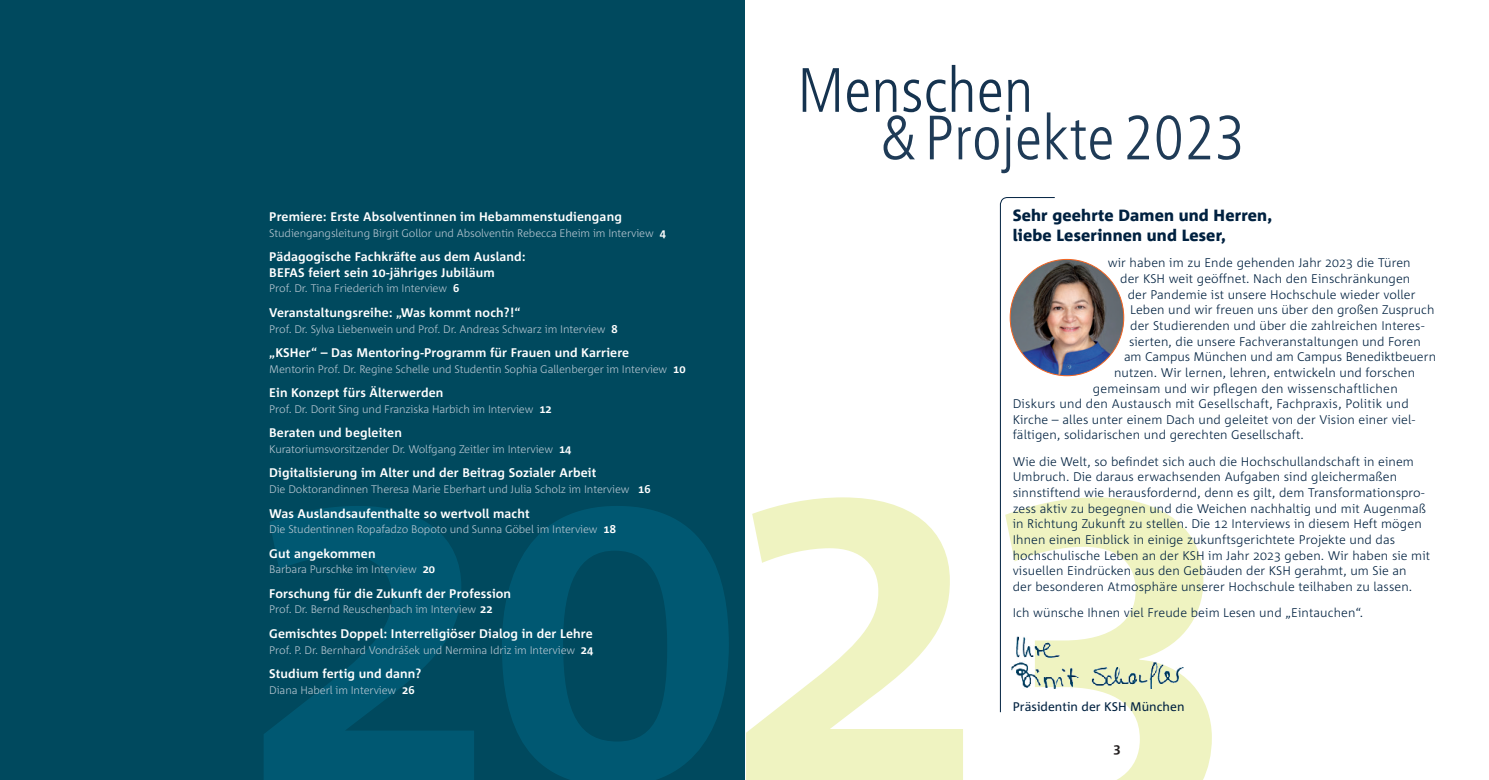
<style>
.page{position:relative;width:1489px;height:780px;background:#fff}
.page>*{position:absolute;margin:0;border:0;box-sizing:border-box;transform-origin:0 0}
.t1{font:300 condensed 62.5px "Frutiger";letter-spacing:.01em;color:#002140}
.t2{font:800 16.25px/20px "Corpid";letter-spacing:.01em;color:#002140}
.t3{font:700 13.12px "Corpid";color:#231f20}
.t4{font:300 12.5px/15.6px "Corpid";letter-spacing:.01em;color:#002140}
.t5{font:700 12.5px/15.6px "Corpid";letter-spacing:.01em;color:#fff}
.t6{font:12.5px "Corpid";letter-spacing:.005em;color:#002140}
.t7{font:300 11px "Corpid";letter-spacing:-.01em;color:#b6c6d1}
.s1{font-weight:700;font-size:11.25px;color:#fff}
</style>
<div class="page">
<svg style="left:746px;top:497px;width:465px;height:283px"></svg>
<div style="left:0;top:0;width:744px;height:780px;background:#00495e"></div>
<svg style="left:264px;top:506px;width:464px;height:274px;fill:#005872"></svg>
<svg style="left:999px;top:197px;width:56px;height:515px"></svg>
<img style="left:1010px;top:634px;width:177px;height:54px">
<img style="left:1010px;top:259px;width:113px;height:117px">
<p class="t5" style="left:269px;top:209px;width:354px">Premiere: Erste Absolventinnen im Hebammenstudiengang</p>
<p class="t7" style="left:269px;top:227px;width:398px">Studiengangsleitung Birgit Gollor und Absolventin Rebecca Eheim im Interview <span class="s1">4</span></p>
<p class="t5" style="left:269px;top:249px;width:258px">Pädagogische Fachkräfte aus dem Ausland:<br>BEFAS feiert sein 10-jähriges Jubiläum</p>
<p class="t7" style="left:269px;top:282px;width:191px">Prof. Dr. Tina Friederich im Interview <span class="s1">6</span></p>
<p class="t5" style="left:269px;top:305px;width:253px">Veranstaltungsreihe: „Was kommt noch?!“</p>
<p class="t7" style="left:269px;top:322px;width:350px">Prof. Dr. Sylva Liebenwein und Prof. Dr. Andreas Schwarz im Interview <span class="s1">8</span></p>
<p class="t5" style="left:269px;top:345px;width:361px">„KSHer“ – Das Mentoring-Programm für Frauen und Karriere</p>
<p class="t7" style="left:269px;top:363px;width:418px">Mentorin Prof. Dr. Regine Schelle und Studentin Sophia Gallenberger im Interview <span class="s1">10</span></p>
<p class="t5" style="left:269px;top:385px;width:176px">Ein Konzept fürs Älterwerden</p>
<p class="t7" style="left:269px;top:403px;width:284px">Prof. Dr. Dorit Sing und Franziska Harbich im Interview <span class="s1">12</span></p>
<p class="t5" style="left:269px;top:425px;width:134px">Beraten und begleiten</p>
<p class="t7" style="left:269px;top:443px;width:304px">Kuratoriumsvorsitzender Dr. Wolfgang Zeitler im Interview <span class="s1">14</span></p>
<p class="t5" style="left:269px;top:465px;width:328px">Digitalisierung im Alter und der Beitrag Sozialer Arbeit</p>
<p class="t7" style="left:269px;top:483px;width:383px">Die Doktorandinnen Theresa Marie Eberhart und Julia Scholz im Interview <span class="s1">16</span></p>
<p class="t5" style="left:269px;top:505px;width:262px">Was Auslandsaufenthalte so wertvoll macht</p>
<p class="t7" style="left:269px;top:523px;width:348px">Die Studentinnen Ropafadzo Bopoto und Sunna Göbel im Interview <span class="s1">18</span></p>
<p class="t5" style="left:269px;top:545px;width:108px">Gut angekommen</p>
<p class="t7" style="left:269px;top:563px;width:167px">Barbara Purschke im Interview <span class="s1">20</span></p>
<p class="t5" style="left:269px;top:585px;width:243px">Forschung für die Zukunft der Profession</p>
<p class="t7" style="left:269px;top:603px;width:225px">Prof. Dr. Bernd Reuschenbach im Interview <span class="s1">22</span></p>
<p class="t5" style="left:269px;top:626px;width:325px">Gemischtes Doppel: Interreligiöser Dialog in der Lehre</p>
<p class="t7" style="left:269px;top:643px;width:325px">Prof. P. Dr. Bernhard Vondrášek und Nermina Idriz im Interview <span class="s1">24</span></p>
<p class="t5" style="left:269px;top:666px;width:153px">Studium fertig und dann?</p>
<p class="t7" style="left:269px;top:683px;width:147px">Diana Haberl im Interview <span class="s1">26</span></p>
<h1 class="t1" style="left:797px;top:55px;width:237px">Menschen</h1>
<h1 class="t1" style="left:880px;top:102px;width:366px">&amp;Projekte 2023</h1>
<h2 class="t2" style="left:1012px;top:206px;width:261px">Sehr geehrte Damen und Herren, liebe Leserinnen und Leser,</h2>
<p class="t4" style="left:1107px;top:255px;width:304px">wir haben im zu Ende gehenden Jahr 2023 die Türen</p>
<p class="t4" style="left:1120px;top:271px;width:291px">der KSH weit geöffnet. Nach den Einschränkungen</p>
<p class="t4" style="left:1127px;top:287px;width:289px">der Pandemie ist unsere Hochschule wieder voller</p>
<p class="t4" style="left:1130px;top:302px;width:306px">Leben und wir freuen uns über den großen Zuspruch</p>
<p class="t4" style="left:1130px;top:318px;width:295px">der Studierenden und über die zahlreichen Interes-</p>
<p class="t4" style="left:1128px;top:333px;width:293px">sierten, die unsere Fachveranstaltungen und Foren</p>
<p class="t4" style="left:1123px;top:349px;width:313px">am Campus München und am Campus Benediktbeuern</p>
<p class="t4" style="left:1113px;top:365px;width:303px">nutzen. Wir lernen, lehren, entwickeln und forschen</p>
<p class="t4" style="left:1092px;top:380px;width:306px">gemeinsam und wir pflegen den wissenschaftlichen</p>
<p class="t4" style="left:1012px;top:396px;width:397px">Diskurs und den Austausch mit Gesellschaft, Fachpraxis, Politik und</p>
<p class="t4" style="left:1012px;top:412px;width:404px">Kirche – alles unter einem Dach und geleitet von der Vision einer viel-</p>
<p class="t4" style="left:1012px;top:427px;width:293px">fältigen, solidarischen und gerechten Gesellschaft.</p>
<p class="t4" style="left:1012px;top:453px;width:419px">Wie die Welt, so befindet sich auch die Hochschullandschaft in einem Umbruch. Die daraus erwachsenden Aufgaben sind gleichermaßen sinnstiftend wie herausfordernd, denn es gilt, dem Transformationspro&shy;zess aktiv zu begegnen und die Weichen nachhaltig und mit Augenmaß in Richtung Zukunft zu stellen. Die 12 Interviews in diesem Heft mögen Ihnen einen Einblick in einige zukunftsgerichtete Projekte und das hochschulische Leben an der KSH im Jahr 2023 geben. Wir haben sie mit visuellen Eindrücken aus den Gebäuden der KSH gerahmt, um Sie an<br>der besonderen Atmosphäre unserer Hochschule teilhaben zu lassen.</p>
<p class="t4" style="left:1012px;top:605px;width:352px">Ich wünsche Ihnen viel Freude beim Lesen und „Eintauchen“.</p>
<p class="t6" style="left:1012px;top:700px;width:173px">Präsidentin der KSH München</p>
<p class="t3" style="left:1113px;top:741px;width:9px">3</p>
</div>
